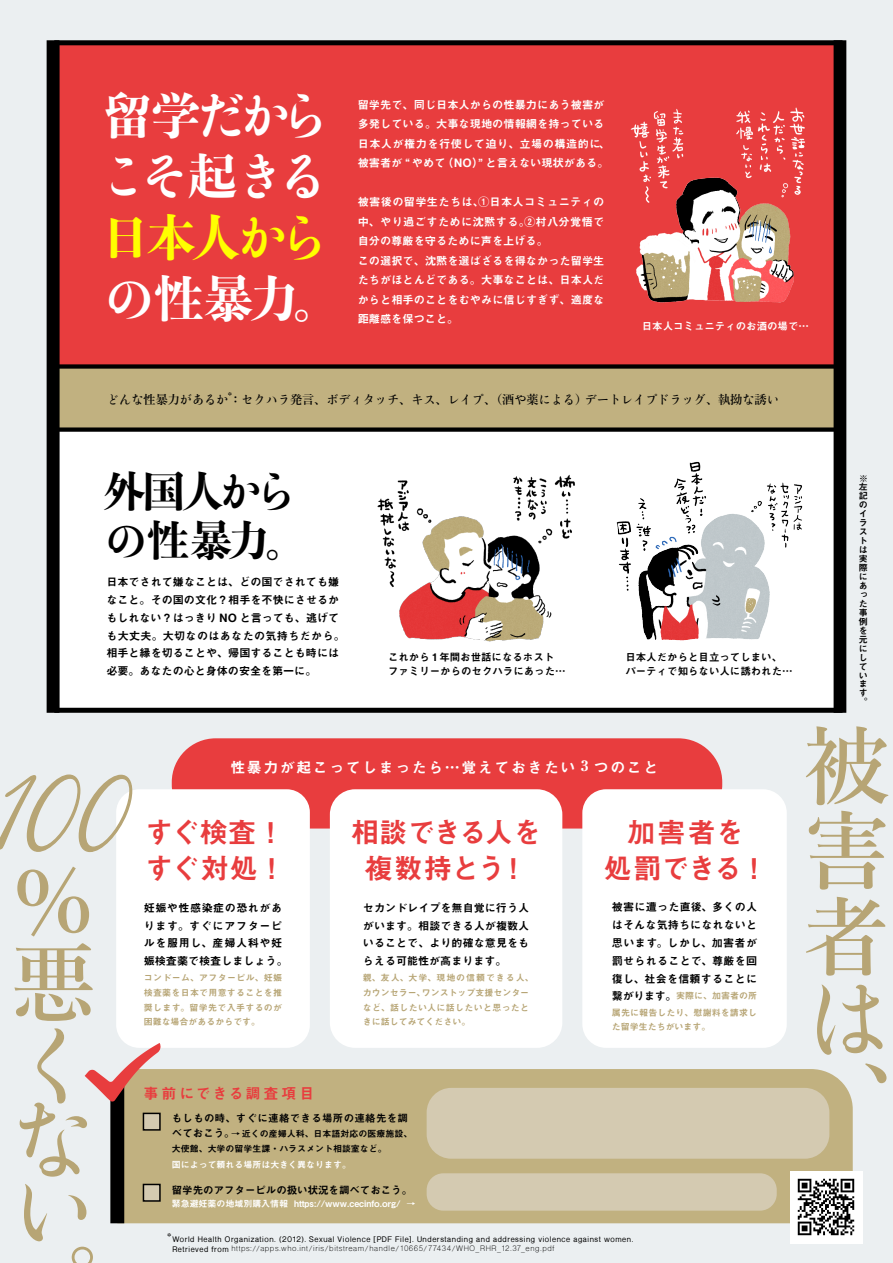
<style>
.page{position:relative;width:893px;height:1263px;background:#ebeff1}
.page>*{position:absolute;margin:0;border:0;box-sizing:border-box;transform-origin:0 0}
.t1{font:96.3px "Annabelle JF";color:#b7a575;scale:.77 1}
.t2{font:600 85.35px/84px "Yu Min 36 p Kn";color:#b7a575;text-align:justify}
.t3{font:800 49.5px/61.1px "Yu Min 36 p Kn";letter-spacing:-.1em;color:#fff}
.t4{font:800 49.5px "Yu Min 36 p Kn";letter-spacing:-.09em;color:#ff0}
.t5{font:800 49.5px "Yu Min 36 p Kn";letter-spacing:-.08em;color:#fff}
.t6{font:800 42px/49.5px "Yu Min 36 p Kn";letter-spacing:-.08em;color:#000}
.t7{font:28.5px/36px "Midashi Go Pr 6 N MB31";letter-spacing:-.005em;color:#e83d3e;text-align:center}
.t8{font:15px "Midashi Go Pr 6 N MB31";letter-spacing:.1em;color:#fff}
.t9{font:15px "Midashi Go Pr 6 N MB31";letter-spacing:.2em;color:#e83d3e}
.t10{font:600 12.15px "Yu Min 36 p Kn";letter-spacing:-.005em;color:#000}
.t11{font:11.25px/19.5px "Midashi Go Pr 6 N MB31";letter-spacing:-.005em;color:#fff}
.t12{font:11.1px/17.9px "Midashi Go Pr 6 N MB31";color:#000;text-align:justify}
.t13{font:11.1px/17.9px "Midashi Go Pr 6 N MB31";letter-spacing:.04em;color:#000}
.t14{font:10.5px/14.2px "Midashi Go Pr 6 N MB31";letter-spacing:-.005em;color:#000}
.t15{font:10.5px "Midashi Go Pr 6 N MB31";letter-spacing:.025em;color:#000}
.t16{font:10.5px "Midashi Go Pr 6 N MB31";letter-spacing:-.005em;color:#fff}
.t17{font:9px/14.9px "Midashi Go Pr 6 N MB31";letter-spacing:.01em;color:#b7a575}
.t18{font:9px/9px "Midashi Go Pr 6 N MB31";letter-spacing:-.005em;color:#000}
.t19{font:9px "Midashi Go Pr 6 N MB31";letter-spacing:-.005em;color:#fff}
.t20{font:700 7.5px/9px "Shree Dev 0714";letter-spacing:.08em;color:#000}
.s1{font-family:"N Haas Grotesk DS Pro 65 Md";font-size:11.85px}
.s2{font-family:"N Haas Grotesk DS Pro 65 Md";font-size:11.7px}
.s3{font-family:"N Haas Grotesk DS Pro 65 Md";font-size:10.95px}
.s4{font-family:"Petersburg";font-weight:700}
.s5{font-size:11.1px;color:#000}
.s6{font-size:10.5px}
.s7{font-weight:400}
</style>
<div class="page">
<div style="left:172px;top:738px;width:550px;height:90px;background:#e83d3e;border-radius:44px"></div>
<div style="left:124px;top:1069px;width:729px;height:154px;background:#c1b180"></div>
<svg style="left:59px;top:40px;width:775px;height:673px;background:#e58984"></svg>
<div style="left:47px;top:40px;width:12px;height:673px;background:#000"></div>
<div style="left:834px;top:40px;width:12px;height:673px;background:#000"></div>
<div style="left:110px;top:1086px;width:14px;height:137px;background:#000"></div>
<div style="left:116px;top:789px;width:194px;height:259px;background:#fff;border-radius:23px"></div>
<div style="left:330px;top:789px;width:232px;height:259px;background:#fff;border-radius:25px"></div>
<div style="left:582px;top:789px;width:205px;height:259px;background:#fff;border-radius:24px"></div>
<div style="left:427px;top:1088px;width:402px;height:71px;background:#d4cab1;border-radius:25px"></div>
<div style="left:54px;top:427px;width:785px;height:5px;background:#000"></div>
<div style="left:57px;top:364px;width:784px;height:5px;background:#000"></div>
<div style="left:143px;top:1113px;width:18px;height:18px;background:#d4cab1;border:1px solid #000"></div>
<div style="left:143px;top:1184px;width:18px;height:18px;background:#d4cab1;border:1px solid #000"></div>
<div style="left:427px;top:1173px;width:350px;height:37px;background:#d4cab1;border-radius:17px"></div>
<svg style="left:85px;top:1043px;width:76px;height:58px"></svg>
<img style="left:790px;top:1171px;width:72px;height:72px">
<svg style="left:0;top:774px;width:133px;height:78px"></svg>
<img style="left:367px;top:457px;width:222px;height:192px">
<img style="left:594px;top:456px;width:227px;height:196px">
<img style="left:627px;top:86px;width:188px;height:234px">
<h3 class="t3" style="left:99px;top:86px;width:232px">留学だからこそ起きる</h3>
<h3 class="t4" style="left:101px;top:200px;width:229px">日本人から</h3>
<h3 class="t5" style="left:105px;top:261px;width:240px">の性暴力。</h3>
<p class="t11" style="left:358px;top:94px;width:254px">留学先で、同じ日本人からの性暴力にあう被害が多発している。大事な現地の情報網を持っている日本人が権力を行使して迫り、立場の構造的に、被害者が “ やめて（<span class="s1">NO</span>）” と言えない現状がある。</p>
<p class="t11" style="left:358px;top:192px;width:248px">被害後の留学生たちは、①日本人コミュニティの中、やり過ごすために沈黙する。②村八分覚悟で自分の尊厳を守るために声を上げる。<br>この選択で、沈黙を選ばざるを得なかった留学生たちがほとんどである。大事なことは、日本人だからと相手のことをむやみに信じすぎず、適度な距離感を保つこと。</p>
<p class="t16" style="left:642px;top:317px;width:169px">日本人コミュニティのお酒の場で…</p>
<p class="t20" style="left:228px;top:391px;width:6px">*</p>
<p class="t10" style="left:107px;top:393px;width:673px">どんな性暴力があるか ：セクハラ発言、ボディタッチ、キス、レイプ、（酒や薬による）デートレイプドラッグ、執拗な誘い</p>
<h3 class="t6" style="left:103px;top:467px;width:206px">外国人からの性暴力。</h3>
<p class="t12" style="left:106px;top:573px;width:240px;text-align:left">日本でされて嫌なことは、どの国でされても嫌なこと。その国の文化？相手を不快にさせるかもしれない？はっきり <span class="s2">NO</span> と言っても、逃げても大丈夫。大切なのはあなたの気持ちだから。相手と縁を切ることや、帰国することも時には必要。あなたの心と身体の安全を第一に。</p>
<p class="t14" style="left:388px;top:649px;width:179px">これから <span class="s3">1</span> 年間お世話になるホストファミリーからのセクハラにあった…</p>
<p class="t14" style="left:625px;top:649px;width:169px">日本人だからと目立ってしまい、パーティで知らない人に誘われた…</p>
<h1 class="t1" style="left:-8px;top:753px;width:185px">100</h1>
<h2 class="t2" style="left:11px;top:863px;width:84px;line-height:82.2px">％悪く</h2>
<h2 class="t2" style="left:11px;top:1106px;width:84px;line-height:72.6px">ない︒</h2>
<h3 class="t8" style="left:230px;top:755px;width:429px">性暴力が起こってしまったら…覚えておきたい <span class="s4">3</span> つのこと</h3>
<h3 class="t7" style="left:145px;top:813px;width:143px;text-align:left">すぐ検査！すぐ対処！</h3>
<p class="t13" style="left:144px;top:898px;width:146px">妊娠や性感染症の恐れがあります。すぐにアフターピルを服用し、産婦人科や妊娠検査薬で検査しましょう。</p>
<p class="t17" style="left:144px;top:970px;width:140px;text-align:justify">コンドーム、アフターピル、妊娠検査薬を日本で用意することを推奨します。留学先で入手するのが困難な場合があるからです。</p>
<h3 class="t9" style="left:143px;top:1081px;width:172px">事前にできる調査項目</h3>
<h3 class="t7" style="left:351px;top:813px;width:192px">相談できる人を複数持とう！</h3>
<p class="t12" style="left:363px;top:898px;width:168px">セカンドレイプを無自覚に行う人がいます。相談できる人が複数人いることで、より的確な意見をもらえる可能性が高まります。</p>
<p class="t17" style="left:363px;top:970px;width:172px">親、友人、大学、現地の信頼できる人、カウンセラー、ワンストップ支援センターなど、話したい人に話したいと思ったときに話してみてください。</p>
<h3 class="t7" style="left:603px;top:813px;width:167px">加害者を<br>処罰できる！</h3>
<p class="t12" style="left:612px;top:898px;width:147px">被害に遭った直後、多くの人はそんな気持ちになれないと思います。しかし、加害者が罰せられることで、尊厳を回復し、社会を信頼することに</p>
<p class="t17" style="left:612px;top:987px;width:147px;line-height:16.6px"><span class="s5">繋がります。</span>実際に、加害者の所属先に報告したり、慰謝料を請求し</p>
<p class="t17" style="left:612px;top:1019px;width:100px">た留学生たちがいます。</p>
<p class="t15" style="left:172px;top:1109px;width:238px">もしもの時、すぐに連絡できる場所の連絡先を調</p>
<p class="t18" style="left:172px;top:1125px;width:242px;line-height:15.1px"><span class="s6">べておこう。</span>→ 近くの産婦人科、日本語対応の医療施設、大使館、大学の留学生課・ハラスメント相談室など。</p>
<p class="t19" style="left:172px;top:1157px;width:181px">国によって頼れる場所は大きく異なります。</p>
<p class="t14" style="left:172px;top:1183px;width:242px">留学先のアフターピルの扱い状況を調べておこう。</p>
<p class="t19" style="left:172px;top:1197px;width:245px">緊急避妊薬の地域別購入情報 https://www.cecinfo.org/ →</p>
<p class="t20" style="left:172px;top:1235px;width:463px">World Health Organization. (2012). Sexual Violence [PDF File]. Understanding and addressing violence against women.<br>Retrieved from <span class="s7">https://apps.who.int/iris/bitstream/handle/10665/77434/WHO_RHR_12.37_eng.pdf</span></p>
<p class="t20" style="left:167px;top:1232px;width:6px">*</p>
<p class="t18" style="left:868px;top:474px;width:10px;rotate:90deg">※</p>
<p class="t18" style="left:859px;top:482px;width:10px">左記のイラストは実際にあった事例を元にしています。</p>
<h2 class="t2" style="left:804px;top:726px;width:86px">被害者は︑</h2>
</div>
